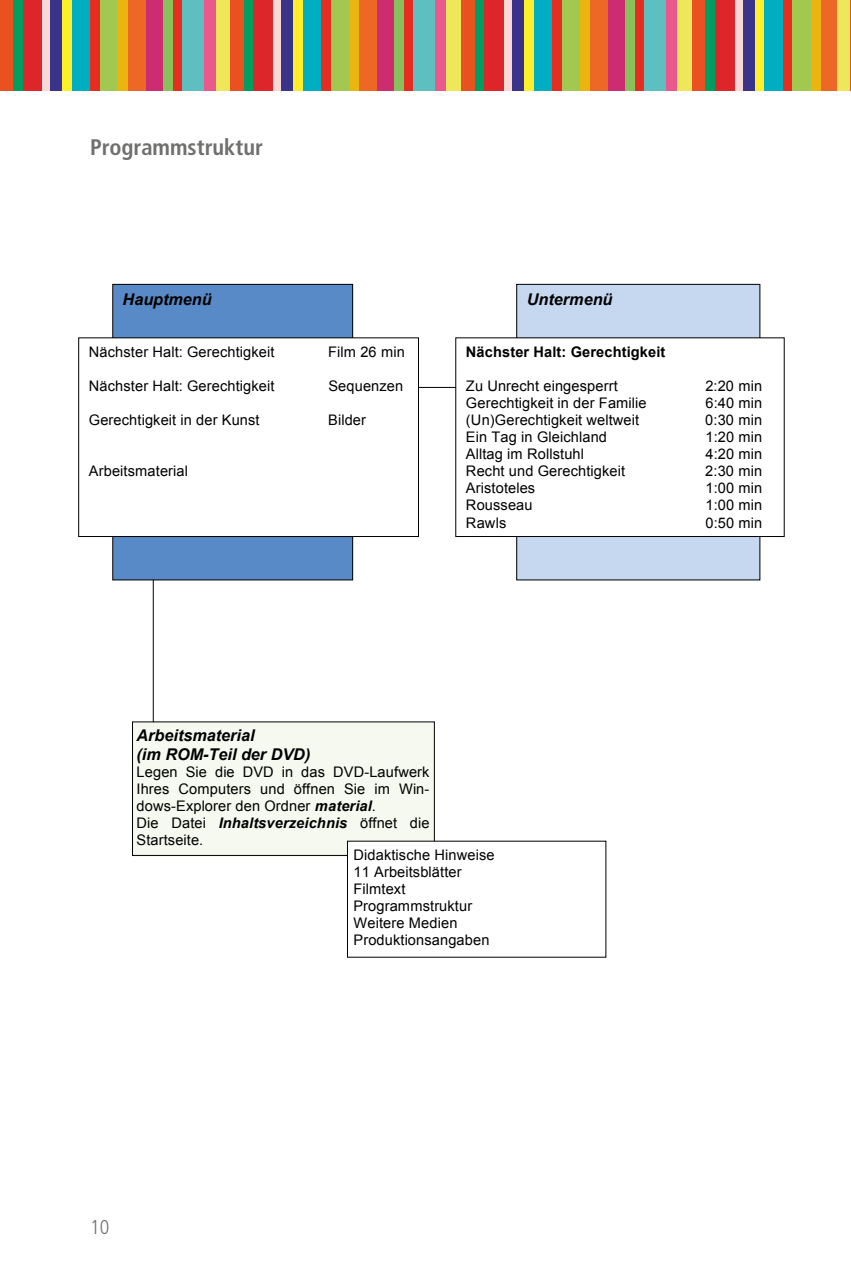
<style>
.page{position:relative;width:851px;height:1276px;background:#fff}
.page>*{position:absolute;margin:0;border:0;box-sizing:border-box;transform-origin:0 0}
.t1{font:700 condensed 22.5px "Frutiger LT Std";color:#6f6f6e}
.t2{font:300 condensed 20px "Frutiger LT Std";color:#6f6f6e}
.t3{font:italic 700 16.25px/18.5px "Arial";color:#000}
.t4{font:14.5px/17px "Arial";letter-spacing:.01em;color:#000}
.t5{font:700 14.5px "Arial";letter-spacing:.01em;color:#000}
.s1{font-weight:700;font-style:italic}
</style>
<div class="page">
<div style="left:0;top:0;width:13px;height:90px;background:#e95120"></div>
<div style="left:13px;top:0;width:10px;height:90px;background:#009d61"></div>
<div style="left:23px;top:0;width:19px;height:90px;background:#dc2629"></div>
<div style="left:42px;top:0;width:9px;height:90px;background:#f9d9d8"></div>
<div style="left:51px;top:0;width:11px;height:90px;background:#39338a"></div>
<div style="left:62px;top:0;width:10px;height:90px;background:#ffee2a"></div>
<div style="left:72px;top:0;width:18px;height:90px;background:#00aec2"></div>
<div style="left:90px;top:0;width:10px;height:90px;background:#e52e1f"></div>
<div style="left:100px;top:0;width:18px;height:90px;background:#a3c850"></div>
<div style="left:118px;top:0;width:10px;height:90px;background:#ebb510"></div>
<div style="left:128px;top:0;width:18px;height:90px;background:#ed6825"></div>
<div style="left:146px;top:0;width:17px;height:90px;background:#cd2c70"></div>
<div style="left:163px;top:0;width:10px;height:90px;background:#88c05b"></div>
<div style="left:173px;top:0;width:10px;height:90px;background:#e52e1f"></div>
<div style="left:183px;top:0;width:21px;height:90px;background:#5dbfbf"></div>
<div style="left:204px;top:0;width:11px;height:90px;background:#eb598c"></div>
<div style="left:215px;top:0;width:15px;height:90px;background:#efe75a"></div>
<div style="left:230px;top:0;width:14px;height:90px;background:#e95120"></div>
<div style="left:244px;top:0;width:9px;height:90px;background:#009d61"></div>
<div style="left:253px;top:0;width:20px;height:90px;background:#dc2629"></div>
<div style="left:273px;top:0;width:8px;height:90px;background:#f9d9d8"></div>
<div style="left:281px;top:0;width:12px;height:90px;background:#39338a"></div>
<div style="left:293px;top:0;width:10px;height:90px;background:#ffee2a"></div>
<div style="left:303px;top:0;width:18px;height:90px;background:#00aec2"></div>
<div style="left:321px;top:0;width:10px;height:90px;background:#e52e1f"></div>
<div style="left:331px;top:0;width:18px;height:90px;background:#a3c850"></div>
<div style="left:349px;top:0;width:10px;height:90px;background:#ebb510"></div>
<div style="left:359px;top:0;width:18px;height:90px;background:#ed6825"></div>
<div style="left:377px;top:0;width:16px;height:90px;background:#cd2c70"></div>
<div style="left:393px;top:0;width:10px;height:90px;background:#88c05b"></div>
<div style="left:403px;top:0;width:10px;height:90px;background:#e52e1f"></div>
<div style="left:413px;top:0;width:22px;height:90px;background:#5dbfbf"></div>
<div style="left:435px;top:0;width:11px;height:90px;background:#eb598c"></div>
<div style="left:446px;top:0;width:15px;height:90px;background:#efe75a"></div>
<div style="left:461px;top:0;width:13px;height:90px;background:#e95120"></div>
<div style="left:474px;top:0;width:10px;height:90px;background:#009d61"></div>
<div style="left:484px;top:0;width:20px;height:90px;background:#dc2629"></div>
<div style="left:504px;top:0;width:8px;height:90px;background:#f9d9d8"></div>
<div style="left:512px;top:0;width:12px;height:90px;background:#39338a"></div>
<div style="left:524px;top:0;width:10px;height:90px;background:#ffee2a"></div>
<div style="left:534px;top:0;width:18px;height:90px;background:#00aec2"></div>
<div style="left:552px;top:0;width:10px;height:90px;background:#e52e1f"></div>
<div style="left:562px;top:0;width:18px;height:90px;background:#a3c850"></div>
<div style="left:580px;top:0;width:10px;height:90px;background:#ebb510"></div>
<div style="left:590px;top:0;width:18px;height:90px;background:#ed6825"></div>
<div style="left:608px;top:0;width:16px;height:90px;background:#cd2c70"></div>
<div style="left:624px;top:0;width:10px;height:90px;background:#88c05b"></div>
<div style="left:634px;top:0;width:10px;height:90px;background:#e52e1f"></div>
<div style="left:644px;top:0;width:21px;height:90px;background:#5dbfbf"></div>
<div style="left:665px;top:0;width:12px;height:90px;background:#eb598c"></div>
<div style="left:677px;top:0;width:15px;height:90px;background:#efe75a"></div>
<div style="left:692px;top:0;width:13px;height:90px;background:#e95120"></div>
<div style="left:705px;top:0;width:10px;height:90px;background:#009d61"></div>
<div style="left:715px;top:0;width:20px;height:90px;background:#dc2629"></div>
<div style="left:735px;top:0;width:8px;height:90px;background:#f9d9d8"></div>
<div style="left:743px;top:0;width:11px;height:90px;background:#39338a"></div>
<div style="left:754px;top:0;width:10px;height:90px;background:#ffee2a"></div>
<div style="left:764px;top:0;width:18px;height:90px;background:#00aec2"></div>
<div style="left:782px;top:0;width:10px;height:90px;background:#e52e1f"></div>
<div style="left:792px;top:0;width:18px;height:90px;background:#a3c850"></div>
<div style="left:810px;top:0;width:10px;height:90px;background:#ebb510"></div>
<div style="left:820px;top:0;width:18px;height:90px;background:#ed6825"></div>
<div style="left:836px;top:0;width:14px;height:90px;background:#efe75a"></div>
<hr style="left:850px;top:0;width:1px;height:90px;background:#e95120">
<div style="left:516px;top:284px;width:243px;height:296px;background:#c6d7f0"></div>
<div style="left:112px;top:284px;width:240px;height:296px;background:#588ac7"></div>
<div style="left:78px;top:338px;width:340px;height:198px;background:#fff"></div>
<div style="left:78px;top:337px;width:341px;height:200px;border:1px solid #000"></div>
<div style="left:132px;top:721px;width:303px;height:135px;border:1px solid #000"></div>
<div style="left:347px;top:841px;width:258px;height:116px;background:#fff"></div>
<hr style="left:153px;top:580px;width:1px;height:142px;background:#000">
<div style="left:455px;top:338px;width:329px;height:198px;background:#fff"></div>
<div style="left:455px;top:337px;width:329px;height:200px;border:1px solid #000"></div>
<hr style="left:418px;top:387px;width:37px;height:1px;background:#000">
<h1 class="t1" style="left:90px;top:134px;width:174px">Programmstruktur</h1>
<p class="t3" style="left:123px;top:290px;width:91px">Hauptmenü</p>
<p class="t4" style="left:89px;top:343px;width:187px">Nächster Halt: Gerechtigkeit</p>
<p class="t4" style="left:328px;top:343px;width:78px">Film 26 min</p>
<p class="t4" style="left:89px;top:377px;width:187px">Nächster Halt: Gerechtigkeit</p>
<p class="t4" style="left:328px;top:377px;width:76px">Sequenzen</p>
<p class="t4" style="left:89px;top:411px;width:172px">Gerechtigkeit in der Kunst</p>
<p class="t4" style="left:328px;top:411px;width:39px">Bilder</p>
<p class="t4" style="left:89px;top:463px;width:101px">Arbeitsmaterial</p>
<p class="t3" style="left:527px;top:290px;width:87px">Untermenü</p>
<p class="t5" style="left:466px;top:342px;width:201px">Nächster Halt: Gerechtigkeit</p>
<p class="t4" style="left:466px;top:377px;width:153px">Zu Unrecht eingesperrt</p>
<p class="t4" style="left:705px;top:377px;width:58px">2:20 min</p>
<p class="t4" style="left:466px;top:394px;width:182px">Gerechtigkeit in der Familie</p>
<p class="t4" style="left:705px;top:394px;width:58px">6:40 min</p>
<p class="t4" style="left:466px;top:411px;width:175px">(Un)Gerechtigkeit weltweit</p>
<p class="t4" style="left:705px;top:411px;width:58px">0:30 min</p>
<p class="t4" style="left:466px;top:428px;width:142px">Ein Tag in Gleichland</p>
<p class="t4" style="left:705px;top:428px;width:58px">1:20 min</p>
<p class="t4" style="left:466px;top:446px;width:120px">Alltag im Rollstuhl</p>
<p class="t4" style="left:705px;top:446px;width:58px">4:20 min</p>
<p class="t4" style="left:466px;top:463px;width:161px">Recht und Gerechtigkeit</p>
<p class="t4" style="left:705px;top:463px;width:58px">2:30 min</p>
<p class="t4" style="left:466px;top:480px;width:71px">Aristoteles</p>
<p class="t4" style="left:705px;top:480px;width:58px">1:00 min</p>
<p class="t4" style="left:466px;top:497px;width:68px">Rousseau</p>
<p class="t4" style="left:705px;top:497px;width:58px">1:00 min</p>
<p class="t4" style="left:466px;top:514px;width:42px">Rawls</p>
<p class="t4" style="left:705px;top:514px;width:58px">0:50 min</p>
<p class="t3" style="left:136px;top:727px;width:175px">Arbeitsmaterial<br>(im ROM-Teil der DVD)</p>
<p class="t4" style="left:136px;top:763px;width:294px">Legen Sie die DVD in das DVD-Laufwerk Ihres Computers und öffnen Sie im Win&shy;dows-Explorer den Ordner <span class="s1">material</span>.<br>Die Datei <span class="s1">Inhaltsverzeichnis</span> öffnet die Startseite.</p>
<p class="t4" style="left:353px;top:846px;width:143px">Didaktische Hinweise<br>11 Arbeitsblätter<br>Filmtext<br>Programmstruktur<br>Weitere Medien<br>Produktionsangaben</p>
<h2 class="t2" style="left:90px;top:1216px;width:21px">10</h2>
</div>
